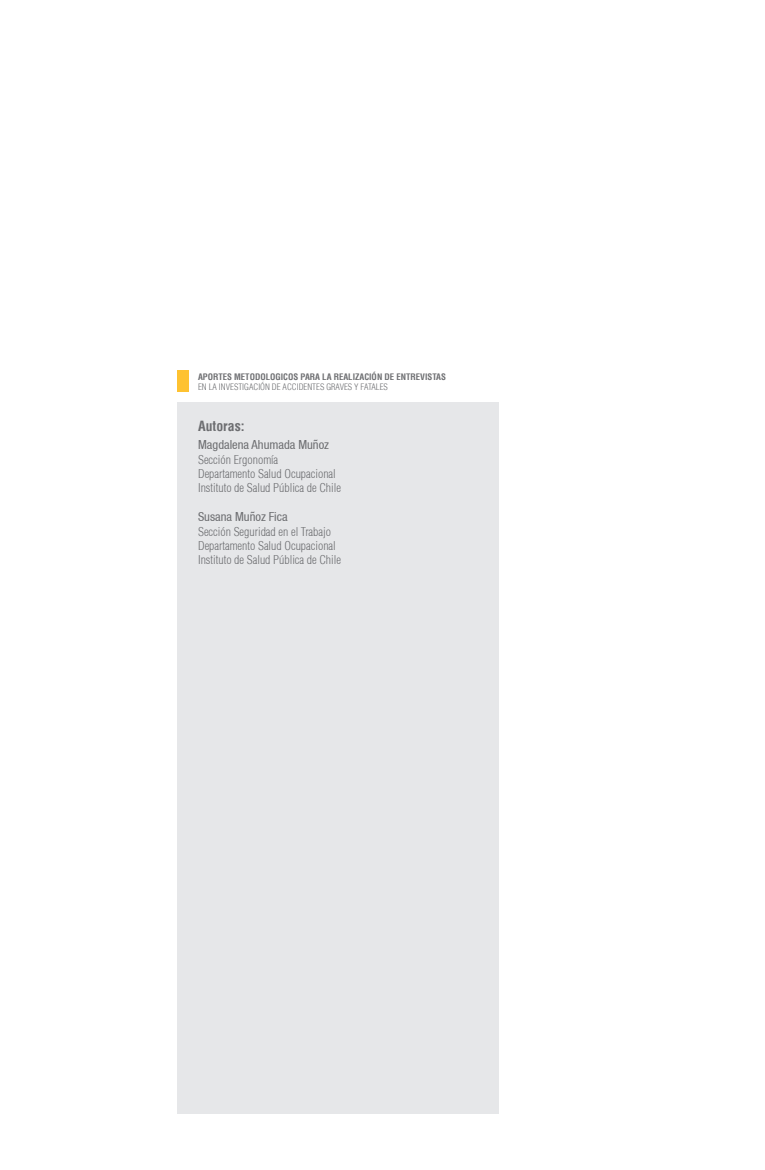
<style>
.page{position:relative;width:765px;height:1170px;background:#fff}
.page>*{position:absolute;margin:0;border:0;box-sizing:border-box;transform-origin:0 0}
.t1{font:700 condensed 13.75px "Helvetica";color:#6c6d70}
.t2{font:condensed 12.5px "Helvetica 57";color:#6c6d70}
.t3{font:300 condensed 11.88px/14.2px "Helvetica";color:#6c6d70}
.t4{font:700 condensed 8.75px "Helvetica";color:#6c6d70}
.t5{font:300 condensed 8.75px "Helvetica";color:#6c6d70}
</style>
<div class="page">
<div style="left:177px;top:402px;width:322px;height:711px;background:#e6e7e9"></div>
<div style="left:177px;top:370px;width:11px;height:22px;background:#fec231"></div>
<p class="t4" style="left:198px;top:371px;width:249px">APORTES METODOLOGICOS PARA LA REALIZACIÓN DE ENTREVISTAS</p>
<p class="t5" style="left:198px;top:381px;width:191px">EN LA INVESTIGACIÓN DE ACCIDENTES GRAVES Y FATALES</p>
<p class="t1" style="left:198px;top:417px;width:48px">Autoras:</p>
<p class="t2" style="left:198px;top:438px;width:133px">Magdalena Ahumada Muñoz</p>
<p class="t3" style="left:198px;top:452px;width:145px">Sección Ergonomía<br>Departamento Salud Ocupacional<br>Instituto de Salud Pública de Chile</p>
<p class="t2" style="left:198px;top:510px;width:91px">Susana Muñoz Fica</p>
<p class="t3" style="left:198px;top:524px;width:145px">Sección Seguridad en el Trabajo<br>Departamento Salud Ocupacional<br>Instituto de Salud Pública de Chile</p>
</div>
